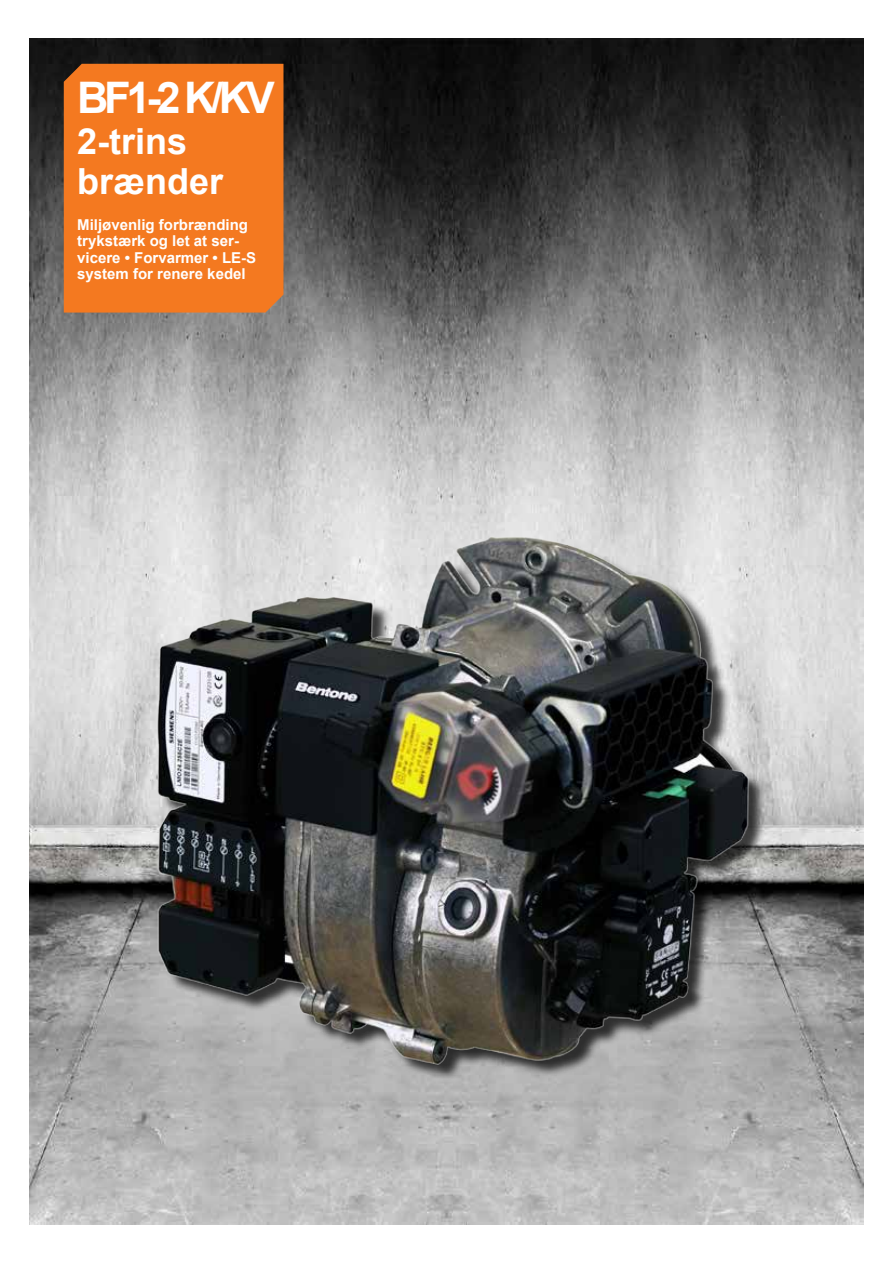
<style>
.page{position:relative;width:893px;height:1263px;background:#fff}
.page>*{position:absolute;margin:0;border:0;box-sizing:border-box;transform-origin:0 0}
.t1{font:700 43.5px "Arial";color:#fff}
.t2{font:700 36px/40.5px "Arial";color:#fff}
.t3{font:700 15px/16.5px "Arial";color:#fff}
</style>
<div class="page">
<img style="left:30px;top:38px;width:833px;height:1187px">
<div style="left:64px;top:64px;width:219px;height:249px;background:#f47920"></div>
<img style="left:111px;top:493px;width:685px;height:598px">
<h1 class="t1" style="left:77px;top:69px;width:199px">BF1-2 K/KV</h1>
<h2 class="t2" style="left:77px;top:122px;width:148px">2-trins brænder</h2>
<p class="t3" style="left:77px;top:217px;width:180px">Miljøvenlig forbrænding trykstærk og let at ser&shy;vicere • Forvarmer • LE-S system for renere kedel</p>
</div>
